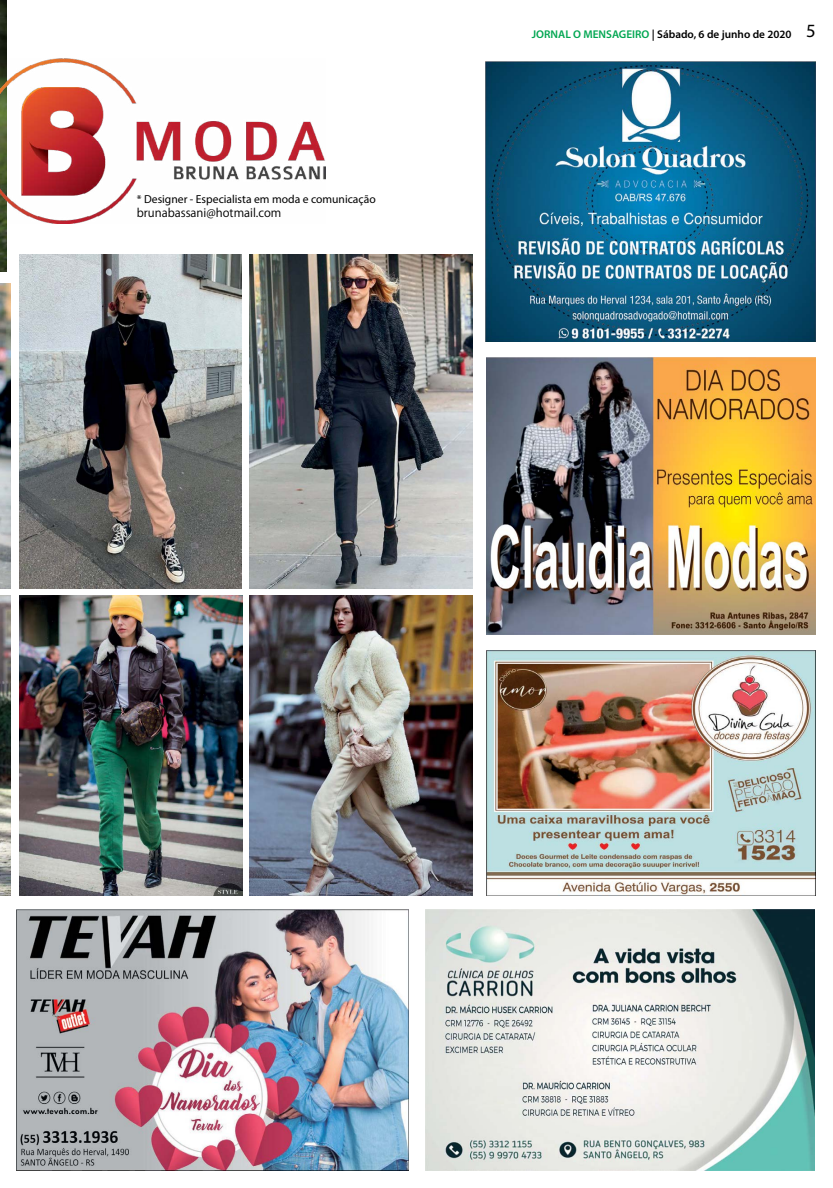
<style>
.page{position:relative;width:833px;height:1188px;background:#fff}
.page>*{position:absolute;margin:0;border:0;box-sizing:border-box;transform-origin:0 0}
.t1{font:11.62px "Myriad Pro";color:#000}
.t2{font:11.62px "Koz Go Pro";color:#000}
.t3{font:600 11.25px "Myriad Pro";color:#000}
.s1{color:#00a651}
.s2{font-weight:400;font-size:18.75px}
</style>
<div class="page">
<img style="left:0;top:0;width:6px;height:272px">
<img style="left:0;top:59px;width:325px;height:164px">
<img style="left:425px;top:909px;width:390px;height:261px">
<img style="left:17px;top:909px;width:391px;height:260px">
<img style="left:485px;top:61px;width:330px;height:281px">
<img style="left:249px;top:254px;width:223px;height:334px">
<img style="left:0;top:283px;width:11px;height:305px">
<img style="left:19px;top:254px;width:222px;height:334px">
<img style="left:0;top:595px;width:11px;height:300px">
<img style="left:19px;top:595px;width:223px;height:300px">
<img style="left:249px;top:595px;width:223px;height:300px">
<img style="left:486px;top:357px;width:329px;height:277px">
<img style="left:486px;top:650px;width:329px;height:245px">
<p class="t1" style="left:137px;top:192px;width:240px">* Designer - Especialista em moda e comunicação</p>
<p class="t2" style="left:137px;top:205px;width:146px">brunabassani@hotmail.com</p>
<p class="t3" style="left:532px;top:27px;width:285px"><span class="s1">JORNAL O MENSAGEIRO</span> | Sábado, 6 de junho de 2020 <span class="s2">5</span></p>
</div>
